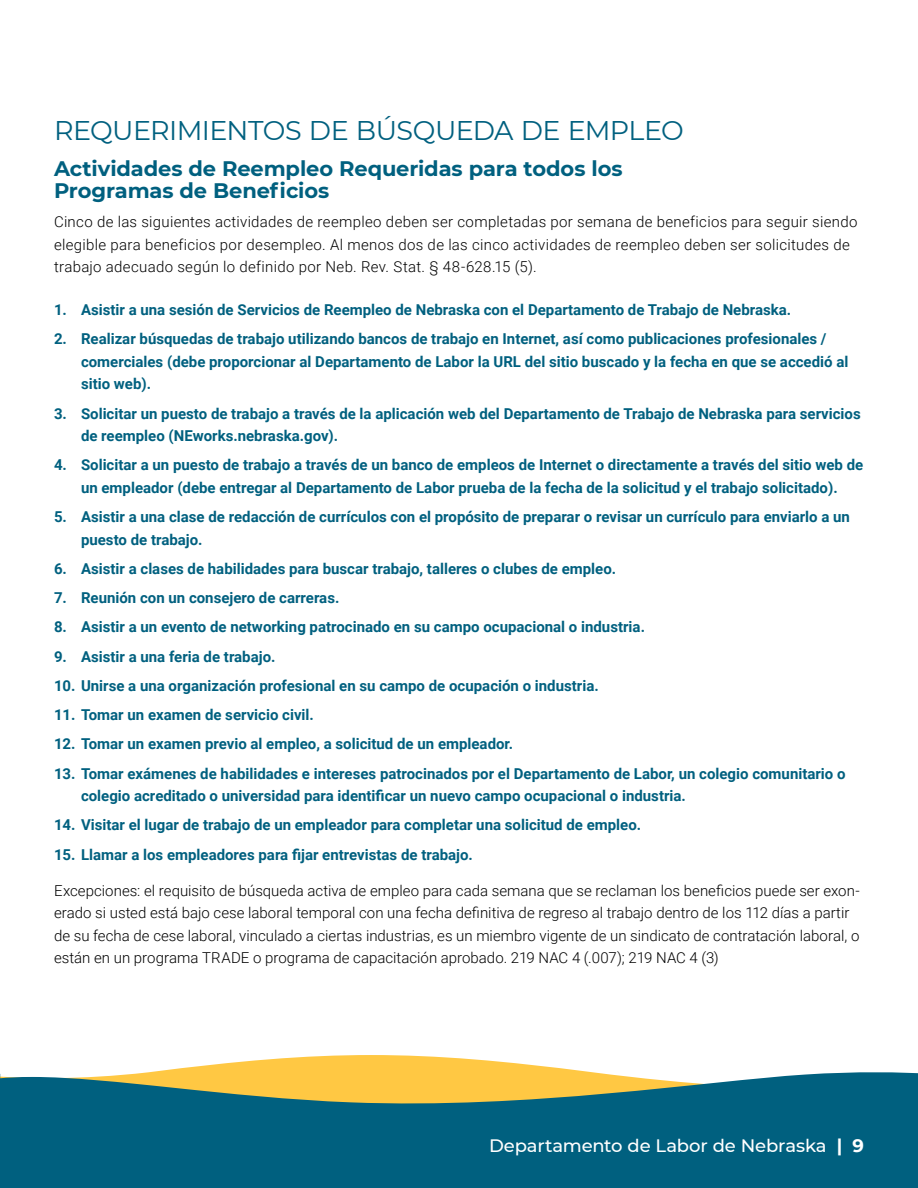
<style>
.page{position:relative;width:918px;height:1188px;background:#fff}
.page>*{position:absolute;margin:0;border:0;box-sizing:border-box;transform-origin:0 0}
.Subheads{font:27px "Montserrat";letter-spacing:-.02em;color:#00607f}
.Subheads_2{font:700 21px/22.5px "Montserrat";letter-spacing:-.005em;color:#00607f}
.t1{font:500 18px "Montserrat";letter-spacing:-.01em;color:#fff}
.t2{font:700 15px/22.5px "Roboto";color:#00607f}
.Body_Copy{font:300 15px/22.5px "Roboto";letter-spacing:.005em;color:#000}
.s1{font-weight:700}
</style>
<div class="page">
<svg style="left:159px;top:1055px;width:423px;height:16px;fill:#ffc843"></svg>
<svg style="left:0;top:1071px;width:918px;height:117px;background:#27717a"></svg>
<p class="Subheads" style="left:54px;top:112px;width:631px">REQUERIMIENTOS DE BÚSQUEDA DE EMPLEO</p>
<p class="Subheads_2" style="left:54px;top:156px;width:570px">Actividades de Reempleo Requeridas para todos los<br>Programas de Beneficios</p>
<p class="Body_Copy" style="left:54px;top:210px;width:805px">Cinco de las siguientes actividades de reempleo deben ser completadas por semana de beneficios para seguir siendo elegible para beneficios por desempleo. Al menos dos de las cinco actividades de reempleo deben ser solicitudes de trabajo adecuado según lo definido por Neb. Rev. Stat. § 48-628.15 (5).</p>
<p class="t2" style="left:54px;top:298px;width:739px">1. Asistir a una sesión de Servicios de Reempleo de Nebraska con el Departamento de Trabajo de Nebraska.</p>
<p class="t2" style="left:81px;top:327px;width:769px;text-indent:-27px">2. Realizar búsquedas de trabajo utilizando bancos de trabajo en Internet, así como publicaciones profesionales / comerciales (debe proporcionar al Departamento de Labor la URL del sitio buscado y la fecha en que se accedió al sitio web).</p>
<p class="t2" style="left:81px;top:402px;width:781px;text-indent:-27px">3. Solicitar un puesto de trabajo a través de la aplicación web del Departamento de Trabajo de Nebraska para servicios de reempleo (NEworks.nebraska.gov).</p>
<p class="t2" style="left:54px;top:453px;width:811px;text-align:center">4. Solicitar a un puesto de trabajo a través de un banco de empleos de Internet o directamente a través del sitio web de un empleador (debe entregar al Departamento de Labor prueba de la fecha de la solicitud y el trabajo solicitado).</p>
<p class="t2" style="left:81px;top:505px;width:771px;text-indent:-27px">5. Asistir a una clase de redacción de currículos con el propósito de preparar o revisar un currículo para enviarlo a un puesto de trabajo.</p>
<p class="t2" style="left:54px;top:557px;width:564px">6. Asistir a clases de habilidades para buscar trabajo, talleres o clubes de empleo.</p>
<p class="t2" style="left:54px;top:586px;width:287px">7. Reunión con un consejero de carreras.</p>
<p class="t2" style="left:54px;top:615px;width:593px">8. Asistir a un evento de networking patrocinado en su campo ocupacional o industria.</p>
<p class="t2" style="left:54px;top:645px;width:223px">9. Asistir a una feria de trabajo.</p>
<p class="t2" style="left:54px;top:674px;width:546px">10. Unirse a una organización profesional en su campo de ocupación o industria.</p>
<p class="t2" style="left:54px;top:703px;width:261px">11. Tomar un examen de servicio civil.</p>
<p class="t2" style="left:54px;top:732px;width:461px">12. Tomar un examen previo al empleo, a solicitud de un empleador.</p>
<p class="t2" style="left:81px;top:762px;width:766px;text-indent:-27px">13. Tomar exámenes de habilidades e intereses patrocinados por el Departamento de Labor, un colegio comunitario o colegio acreditado o universidad para identificar un nuevo campo ocupacional o industria.</p>
<p class="t2" style="left:54px;top:813px;width:589px">14. Visitar el lugar de trabajo de un empleador para completar una solicitud de empleo.</p>
<p class="t2" style="left:54px;top:843px;width:420px">15. Llamar a los empleadores para fijar entrevistas de trabajo.</p>
<p class="Body_Copy" style="left:54px;top:879px;width:807px">Excepciones: el requisito de búsqueda activa de empleo para cada semana que se reclaman los beneficios puede ser exon&shy;erado si usted está bajo cese laboral temporal con una fecha definitiva de regreso al trabajo dentro de los 112 días a partir de su fecha de cese laboral, vinculado a ciertas industrias, es un miembro vigente de un sindicato de contratación laboral, o están en un programa TRADE o programa de capacitación aprobado. 219 NAC 4 (.007); 219 NAC 4 (3)</p>
<p class="t1" style="left:489px;top:1133px;width:376px">Departamento de Labor de Nebraska <span class="s1">| 9</span></p>
</div>
